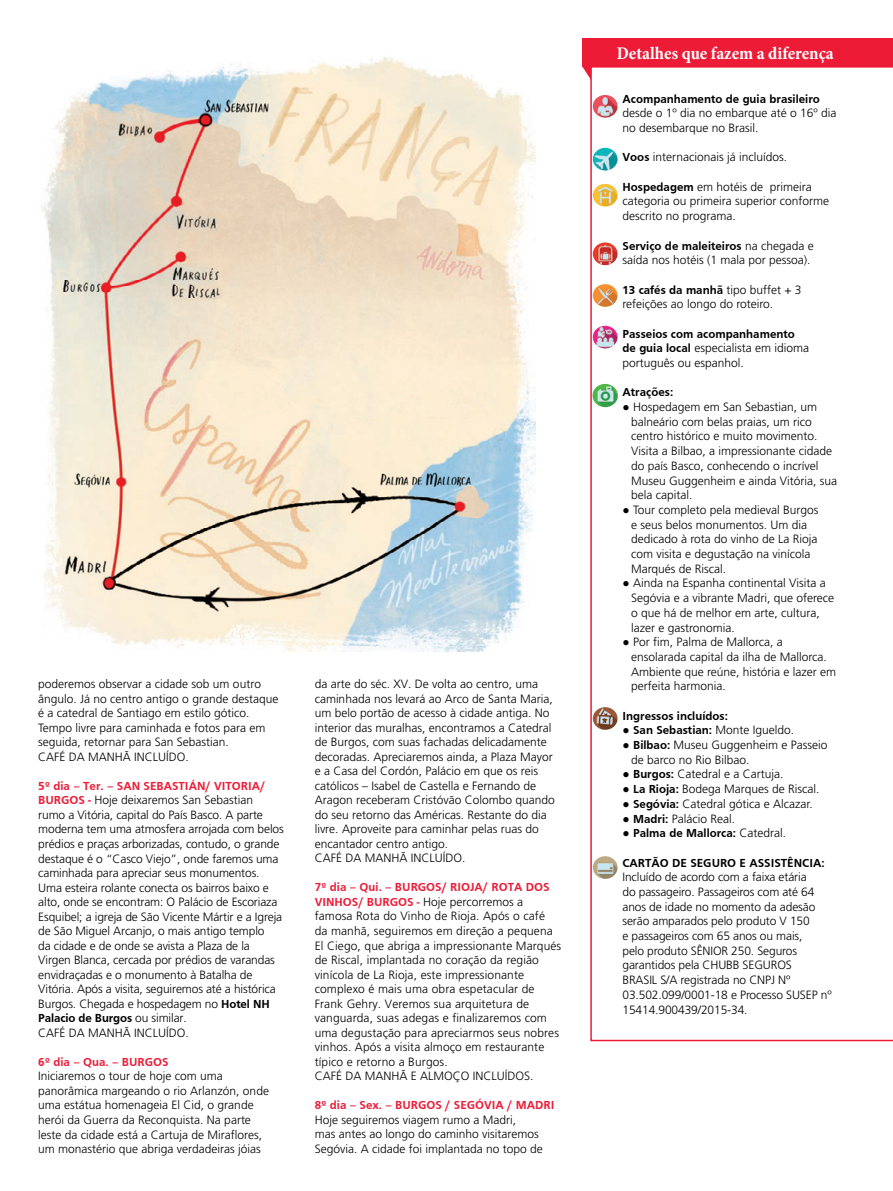
<style>
.page{position:relative;width:893px;height:1191px;background:#fff}
.page>*{position:absolute;margin:0;border:0;box-sizing:border-box;transform-origin:0 0}
.t1{font:700 condensed 18px "Minion Pro";color:#fff}
.t2{font:300 12px/14.5px "Frutiger";color:#000}
.t3{font:700 12px "Frutiger";color:#000}
.t4{font:700 12px "Frutiger";color:#ed1b36}
.s1{font-weight:700;color:#ed1b36}
.s2{font-weight:700}
.s3{font-family:"Verdana";font-weight:400}
.s4{font-weight:300}
</style>
<div class="page">
<div style="left:590px;top:66px;width:303px;height:975px;border:2px solid #ed1b36"></div>
<div style="left:583px;top:38px;width:310px;height:29px;background:#ed1b36"></div>
<img style="left:593px;top:95px;width:25px;height:23px">
<img style="left:593px;top:184px;width:25px;height:23px">
<img style="left:593px;top:242px;width:25px;height:23px">
<img style="left:593px;top:326px;width:25px;height:22px">
<img style="left:593px;top:384px;width:25px;height:23px">
<img style="left:593px;top:284px;width:25px;height:23px">
<img style="left:593px;top:707px;width:25px;height:23px">
<img style="left:593px;top:856px;width:25px;height:23px">
<img style="left:593px;top:148px;width:25px;height:22px">
<svg style="left:583px;top:67px;width:8px;height:13px"></svg>
<img style="left:41px;top:56px;width:494px;height:595px">
<p class="t2" style="left:38px;top:677px;width:242px">poderemos observar a cidade sob um outro ângulo. Já no centro antigo o grande destaque é a catedral de Santiago em estilo gótico.<br>Tempo livre para caminhada e fotos para em seguida, retornar para San Sebastian.<br>CAFÉ DA MANHÃ INCLUÍDO.</p>
<p class="t2" style="left:38px;top:778px;width:247px"><span class="s1">5º dia – Ter. – SAN SEBASTIÁN/ VITORIA/ BURGOS -</span> Hoje deixaremos San Sebastian<br>rumo a Vitória, capital do País Basco. A parte moderna tem uma atmosfera arrojada com belos prédios e praças arborizadas, contudo, o grande destaque é o “Casco Viejo”, onde faremos uma caminhada para apreciar seus monumentos.<br>Uma esteira rolante conecta os bairros baixo e alto, onde se encontram: O Palácio de Escoriaza Esquibel; a igreja de São Vicente Mártir e a Igreja de São Miguel Arcanjo, o mais antigo templo<br>da cidade e de onde se avista a Plaza de la Virgen Blanca, cercada por prédios de varandas envidraçadas e o monumento à Batalha de Vitória. Após a visita, seguiremos até a histórica Burgos. Chegada e hospedagem no <span class="s2">Hotel NH Palacio de Burgos</span> ou similar.<br>CAFÉ DA MANHÃ INCLUÍDO.</p>
<p class="t4" style="left:38px;top:1055px;width:132px">6º dia – Qua. – BURGOS</p>
<p class="t2" style="left:38px;top:1069px;width:232px">Iniciaremos o tour de hoje com uma panorâmica margeando o rio Arlanzón, onde uma estátua homenageia El Cid, o grande herói da Guerra da Reconquista. Na parte leste da cidade está a Cartuja de Miraflores, um monastério que abriga verdadeiras jóias</p>
<p class="t2" style="left:315px;top:676px;width:242px">da arte do séc. XV. De volta ao centro, uma caminhada nos levará ao Arco de Santa Maria, um belo portão de acesso à cidade antiga. No interior das muralhas, encontramos a Catedral de Burgos, com suas fachadas delicadamente decoradas. Apreciaremos ainda, a Plaza Mayor e a Casa del Cordón, Palácio em que os reis católicos – Isabel de Castella e Fernando de Aragon receberam Cristóvão Colombo quando do seu retorno das Américas. Restante do dia livre. Aproveite para caminhar pelas ruas do encantador centro antigo.<br>CAFÉ DA MANHÃ INCLUÍDO.</p>
<p class="t2" style="left:315px;top:880px;width:248px"><span class="s1">7º dia – Qui. – BURGOS/ RIOJA/ ROTA DOS VINHOS/ BURGOS -</span> Hoje percorremos a famosa Rota do Vinho de Rioja. Após o café<br>da manhã, seguiremos em direção a pequena El Ciego, que abriga a impressionante Marqués de Riscal, implantada no coração da região vinícola de La Rioja, este impressionante complexo é mais uma obra espetacular de Frank Gehry. Veremos sua arquitetura de vanguarda, suas adegas e finalizaremos com uma degustação para apreciarmos seus nobres vinhos. Após a visita almoço em restaurante típico e retorno a Burgos.<br>CAFÉ DA MANHÃ E ALMOÇO INCLUÍDOS.</p>
<p class="t4" style="left:315px;top:1098px;width:241px">8º dia – Sex. – BURGOS / SEGÓVIA / MADRI</p>
<p class="t2" style="left:315px;top:1112px;width:230px">Hoje seguiremos viagem rumo a Madri,<br>mas antes ao longo do caminho visitaremos<br>Segóvia. A cidade foi implantada no topo de</p>
<h1 class="t1" style="left:617px;top:41px;width:219px">Detalhes que fazem a diferença</h1>
<p class="t3" style="left:622px;top:92px;width:199px">Acompanhamento de guia brasileiro</p>
<p class="t2" style="left:622px;top:106px;width:215px">desde o 1º dia no embarque até o 16º dia no desembarque no Brasil.</p>
<p class="t2" style="left:622px;top:150px;width:166px"><span class="s2">Voos</span> internacionais já incluídos.</p>
<p class="t2" style="left:622px;top:179px;width:208px"><span class="s2">Hospedagem</span> em hotéis de primeira categoria ou primeira superior conforme descrito no programa.</p>
<p class="t2" style="left:622px;top:238px;width:193px"><span class="s2">Serviço de maleiteiros</span> na chegada e saída nos hotéis (1 mala por pessoa).</p>
<p class="t2" style="left:622px;top:282px;width:181px"><span class="s2">13 cafés da manhã</span> tipo buffet + 3 refeições ao longo do roteiro.</p>
<p class="t2" style="left:622px;top:326px;width:188px"><span class="s2">Passeios com acompanhamento de guia local</span> especialista em idioma português ou espanhol.</p>
<p class="t3" style="left:622px;top:385px;width:52px">Atrações:</p>
<p class="t2" style="left:631px;top:399px;width:208px;text-indent:-9px"><span class="s3">●</span> Hospedagem em San Sebastian, um balneário com belas praias, um rico centro histórico e muito movimento.<br>Visita a Bilbao, a impressionante cidade do país Basco, conhecendo o incrível Museu Guggenheim e ainda Vitória, sua bela capital.</p>
<p class="t2" style="left:631px;top:502px;width:189px;text-indent:-9px"><span class="s3">●</span> Tour completo pela medieval Burgos e seus belos monumentos. Um dia dedicado à rota do vinho de La Rioja com visita e degustação na vinícola<br>Marqués de Riscal.</p>
<p class="t2" style="left:631px;top:576px;width:205px;text-indent:-9px"><span class="s3">●</span> Ainda na Espanha continental Visita a Segóvia e a vibrante Madri, que oferece o que há de melhor em arte, cultura, lazer e gastronomia.</p>
<p class="t2" style="left:631px;top:634px;width:207px;text-indent:-9px"><span class="s3">●</span> Por fim, Palma de Mallorca, a ensolarada capital da ilha de Mallorca.<br>Ambiente que reúne, história e lazer em perfeita harmonia.</p>
<p class="t3" style="left:622px;top:708px;width:107px">Ingressos incluídos:</p>
<p class="t3" style="left:622px;top:723px;width:173px"><span class="s3">●</span> San Sebastian: <span class="s4">Monte Igueldo.</span></p>
<p class="t2" style="left:631px;top:737px;width:198px;text-indent:-9px"><span class="s3">●</span> <span class="s2">Bilbao:</span> Museu Guggenheim e Passeio de barco no Rio Bilbao.</p>
<p class="t2" style="left:622px;top:767px;width:162px"><span class="s3">●</span> <span class="s2">Burgos:</span> Catedral e a Cartuja.</p>
<p class="t2" style="left:622px;top:781px;width:198px"><span class="s3">●</span> <span class="s2">La Rioja:</span> Bodega Marques de Riscal.</p>
<p class="t2" style="left:622px;top:796px;width:192px"><span class="s3">●</span> <span class="s2">Segóvia:</span> Catedral gótica e Alcazar.</p>
<p class="t2" style="left:622px;top:811px;width:114px"><span class="s3">●</span> <span class="s2">Madri:</span> Palácio Real.</p>
<p class="t3" style="left:622px;top:826px;width:165px"><span class="s3">●</span> Palma de Mallorca: <span class="s4">Catedral.</span></p>
<p class="t3" style="left:622px;top:855px;width:204px">CARTÃO DE SEGURO E ASSISTÊNCIA:</p>
<p class="t2" style="left:622px;top:869px;width:211px">Incluído de acordo com a faixa etária<br>do passageiro. Passageiros com até 64 anos de idade no momento da adesão serão amparados pelo produto V 150<br>e passageiros com 65 anos ou mais,<br>pelo produto SÊNIOR 250. Seguros garantidos pela CHUBB SEGUROS<br>BRASIL S/A registrada no CNPJ Nº 03.502.099/0001-18 e Processo SUSEP nº 15414.900439/2015-34.</p>
</div>
